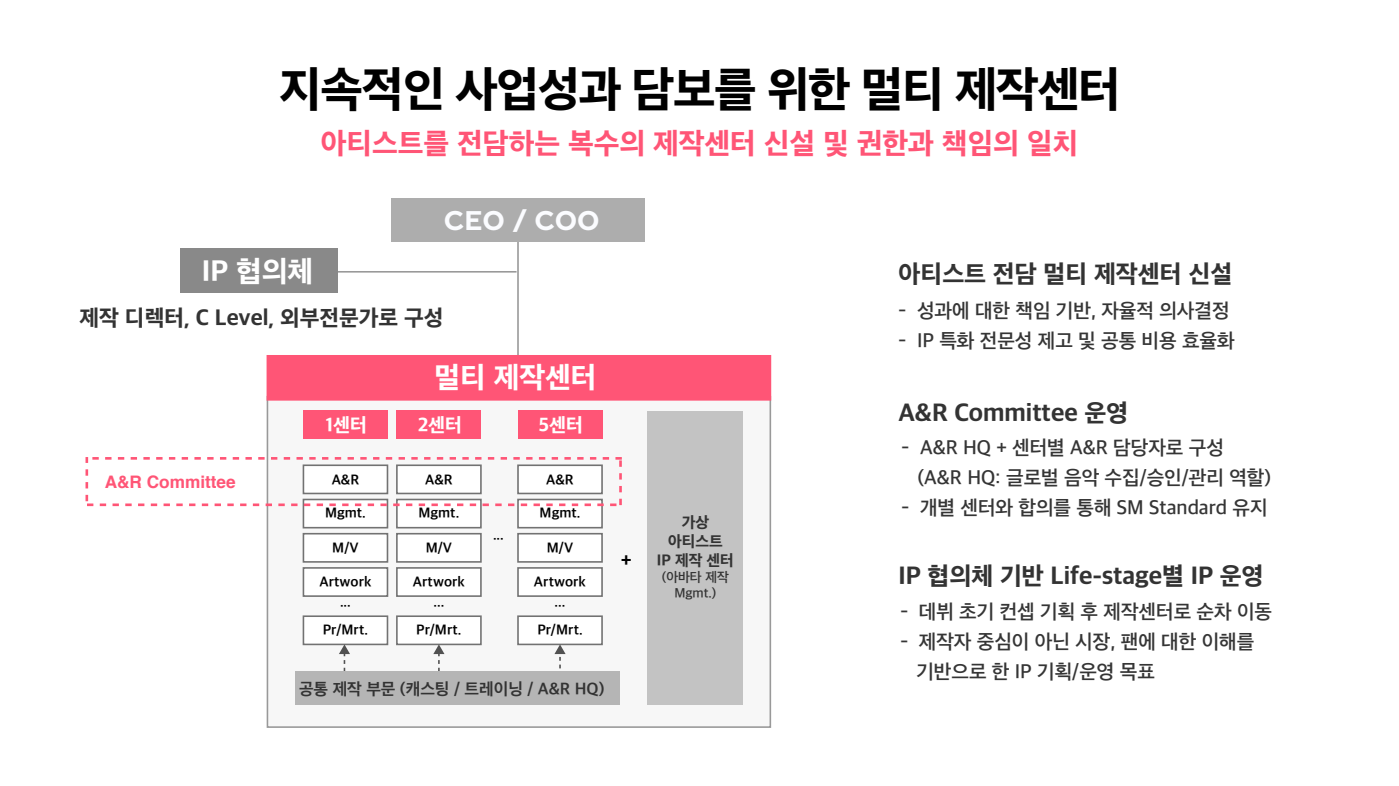
<style>
.page{position:relative;width:1399px;height:786px;background:#fff}
.page>*{position:absolute;margin:0;border:0;box-sizing:border-box;transform-origin:0 0}
.t1{font:800 49px "Apple SD Gothic Neo";letter-spacing:-.025em;color:#000}
.t2{font:800 29.75px "Apple SD Gothic Neo";color:#ff5576}
.t3{font:800 29.75px "Apple SD Gothic Neo";color:#fff}
.t4{font:700 26.95px "SMTOWNOTF";color:#fbfcff}
.t5{font:800 25.38px "Apple SD Gothic Neo";color:#333}
.t6{font:800 22.75px "Apple SD Gothic Neo";color:#333}
.t7{font:700 21.53px "Apple SD Gothic Neo";color:#000}
.t8{font:600 20.3px/30.1px "Apple SD Gothic Neo";color:#353535}
.t9{font:800 19.6px "Apple SD Gothic Neo";color:#fff}
.t10{font:700 17.15px "Helvetica";color:#ff5576}
.t11{font:700 16.8px "Apple SD Gothic Neo";color:#333}
.t12{font:800 15.75px/18.9px "Apple SD Gothic Neo";color:#333;text-align:center}
.t13{font:700 14.35px/20.3px "Apple SD Gothic Neo";color:#000;text-align:center}
.t14{font:600 13.65px/16.3px "Apple SD Gothic Neo";color:#333;text-align:center}
</style>
<div class="page">
<hr style="left:517px;top:199px;width:2px;height:162px;background:#999">
<div style="left:267px;top:396px;width:504px;height:331px;background:#f7f7f7;border:2px solid #999"></div>
<div style="left:266px;top:355px;width:505px;height:45px;background:#ff5576"></div>
<hr style="left:318px;top:271px;width:198px;height:1px;background:#999">
<div style="left:392px;top:198px;width:253px;height:44px;background:#adadad"></div>
<div style="left:303px;top:410px;width:84px;height:29px;background:#ff5576"></div>
<div style="left:303px;top:498px;width:85px;height:30px;background:#fff;border:2px solid #727272"></div>
<div style="left:303px;top:532px;width:85px;height:30px;background:#fff;border:2px solid #727272"></div>
<div style="left:303px;top:567px;width:85px;height:29px;background:#fff;border:2px solid #727272"></div>
<div style="left:303px;top:615px;width:85px;height:30px;background:#fff;border:2px solid #727272"></div>
<div style="left:397px;top:410px;width:84px;height:29px;background:#ff5576"></div>
<div style="left:396px;top:498px;width:86px;height:30px;background:#fff;border:2px solid #727272"></div>
<div style="left:396px;top:532px;width:86px;height:30px;background:#fff;border:2px solid #727272"></div>
<div style="left:396px;top:567px;width:86px;height:29px;background:#fff;border:2px solid #727272"></div>
<div style="left:396px;top:615px;width:86px;height:30px;background:#fff;border:2px solid #727272"></div>
<div style="left:647px;top:410px;width:95px;height:294px;background:#c3c3c3"></div>
<div style="left:518px;top:410px;width:84px;height:29px;background:#ff5576"></div>
<div style="left:517px;top:498px;width:86px;height:30px;background:#fff;border:2px solid #727272"></div>
<div style="left:517px;top:532px;width:86px;height:30px;background:#fff;border:2px solid #727272"></div>
<div style="left:517px;top:567px;width:86px;height:29px;background:#fff;border:2px solid #727272"></div>
<div style="left:517px;top:615px;width:86px;height:30px;background:#fff;border:2px solid #727272"></div>
<svg style="left:339px;top:644px;width:11px;height:9px"></svg>
<svg style="left:554px;top:644px;width:11px;height:9px"></svg>
<svg style="left:433px;top:644px;width:11px;height:26px"></svg>
<div style="left:296px;top:670px;width:324px;height:34px;background:#b5b5b5"></div>
<div style="left:181px;top:248px;width:157px;height:44px;background:#898989"></div>
<svg style="left:85px;top:457px;width:537px;height:49px"></svg>
<h1 class="t1" style="left:279px;top:63px;width:843px">지속적인 사업성과 담보를 위한 멀티 제작센터</h1>
<h2 class="t2" style="left:321px;top:127px;width:759px">아티스트를 전담하는 복수의 제작센터 신설 및 권한과 책임의 일치</h2>
<h2 class="t3" style="left:202px;top:255px;width:113px">IP 협의체</h2>
<h3 class="t4" style="left:444px;top:208px;width:157px">CEO / COO</h3>
<p class="t6" style="left:80px;top:306px;width:365px">제작 디렉터, C Level, 외부전문가로 구성</p>
<p class="t10" style="left:105px;top:467px;width:133px">A&amp;R Committee</p>
<p class="t9" style="left:326px;top:414px;width:43px">1센터</p>
<p class="t13" style="left:332px;top:471px;width:29px">A&amp;R</p>
<p class="t13" style="left:325px;top:503px;width:42px">Mgmt.</p>
<p class="t13" style="left:332px;top:538px;width:28px">M/V</p>
<p class="t13" style="left:319px;top:572px;width:54px">Artwork ...</p>
<p class="t13" style="left:323px;top:620px;width:47px">Pr/Mrt.</p>
<h2 class="t3" style="left:434px;top:361px;width:164px">멀티 제작센터</h2>
<p class="t9" style="left:418px;top:414px;width:46px">2센터</p>
<p class="t13" style="left:425px;top:471px;width:29px">A&amp;R</p>
<p class="t13" style="left:418px;top:503px;width:42px">Mgmt.</p>
<p class="t13" style="left:426px;top:538px;width:28px">M/V</p>
<p class="t13" style="left:413px;top:572px;width:54px">Artwork ...</p>
<p class="t13" style="left:416px;top:620px;width:47px">Pr/Mrt.</p>
<p class="t13" style="left:493px;top:525px;width:12px">...</p>
<p class="t9" style="left:539px;top:414px;width:46px">5센터</p>
<p class="t13" style="left:546px;top:471px;width:29px">A&amp;R</p>
<p class="t13" style="left:539px;top:503px;width:42px">Mgmt.</p>
<p class="t13" style="left:547px;top:538px;width:28px">M/V</p>
<p class="t13" style="left:534px;top:572px;width:54px">Artwork ...</p>
<p class="t13" style="left:537px;top:620px;width:47px">Pr/Mrt.</p>
<p class="t11" style="left:299px;top:679px;width:307px">공통 제작 부문 (캐스팅 / 트레이닝 / A&amp;R HQ)</p>
<p class="t7" style="left:621px;top:548px;width:13px">+</p>
<p class="t12" style="left:657px;top:513px;width:79px">가상 아티스트<br>IP 제작 센터</p>
<p class="t14" style="left:662px;top:569px;width:68px">(아바타 제작<br>Mgmt.)</p>
<p class="t5" style="left:898px;top:260px;width:335px">아티스트 전담 멀티 제작센터 신설</p>
<p class="t8" style="left:898px;top:297px;width:332px">- 성과에 대한 책임 기반, 자율적 의사결정</p>
<p class="t8" style="left:898px;top:327px;width:338px">- IP 특화 전문성 제고 및 공통 비용 효율화</p>
<p class="t5" style="left:898px;top:398px;width:231px">A&amp;R Committee 운영</p>
<p class="t8" style="left:917px;top:433px;width:355px;text-indent:-16px">- A&amp;R HQ + 센터별 A&amp;R 담당자로 구성 (A&amp;R HQ: 글로벌 음악 수집/승인/관리 역할)</p>
<p class="t8" style="left:901px;top:493px;width:367px">- 개별 센터와 합의를 통해 SM Standard 유지</p>
<p class="t5" style="left:898px;top:562px;width:367px">IP 협의체 기반 Life-stage별 IP 운영</p>
<p class="t8" style="left:900px;top:597px;width:373px">- 데뷔 초기 컨셉 기획 후 제작센터로 순차 이동</p>
<p class="t8" style="left:916px;top:627px;width:339px;text-indent:-16px">- 제작자 중심이 아닌 시장, 팬에 대한 이해를 기반으로 한 IP 기획/운영 목표</p>
</div>
